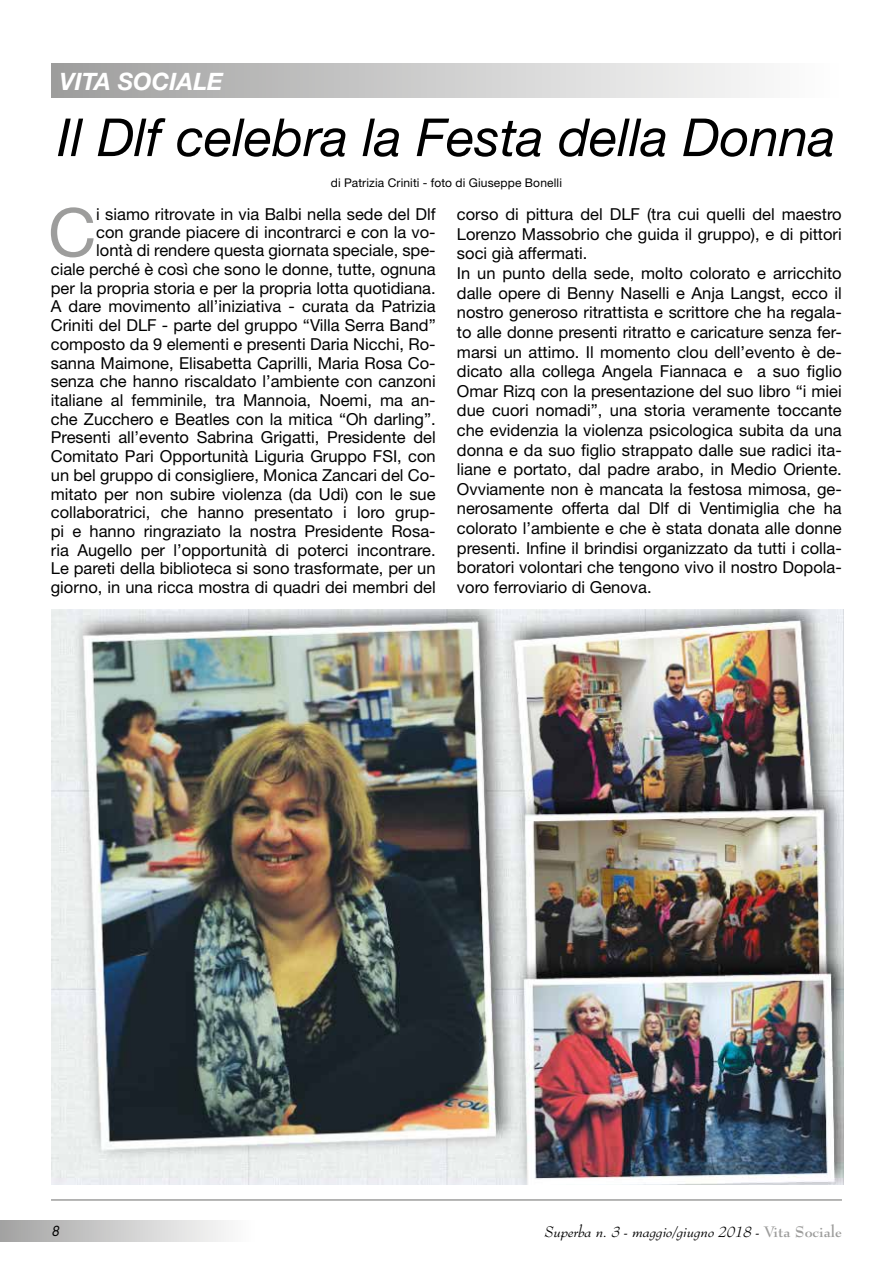
<style>
.page{position:relative;width:893px;height:1263px;background:#fff}
.page>*{position:absolute;margin:0;border:0;box-sizing:border-box;transform-origin:0 0}
.t1{font:66.9px "Helvetica Neue";color:#9d9d9c}
.t2{font:italic 52.5px "Helvetica Neue";color:#000}
.t3{font:italic 700 24px "Helvetica Neue";color:#fff}
.t4{font:16.5px/18.6px "Helvetica Neue";color:#000;text-align:right}
.t5{font:italic 15px "Bernhard Modern BT";color:#000}
.t6{font:italic 13.5px "Futura";color:#000}
.t7{font:12px "Helvetica Neue";letter-spacing:.01em;color:#000}
.s1{font-weight:700;font-style:normal;color:#9d9d9c}
</style>
<div class="page">
<hr style="left:51px;top:1199px;width:791px;height:2px;background:#9d9d9c">
<div style="left:51px;top:64px;width:791px;height:34px;background:linear-gradient(to right,#9e9e9e,#fff)"></div>
<div style="left:0;top:1220px;width:255px;height:22px;background:linear-gradient(to right,#a3a3a3,#fff)"></div>
<img style="left:51px;top:609px;width:793px;height:575px">
<h3 class="t3" style="left:60px;top:67px;width:165px">VITA SOCIALE</h3>
<h2 class="t2" style="left:57px;top:106px;width:779px">Il Dlf celebra la Festa della Donna</h2>
<p class="t7" style="left:331px;top:175px;width:233px">di Patrizia Criniti - foto di Giuseppe Bonelli</p>
<h1 class="t1" style="left:48px;top:193px;width:50px">C</h1>
<p class="t4" style="left:51px;top:205px;width:386px">i siamo ritrovate in via Balbi nella sede del Dlf<br>con grande piacere di incontrarci e con la vo-<br>lontà di rendere questa giornata speciale, spe-<br>ciale perché è così che sono le donne, tutte, ognuna per la propria storia e per la propria lotta quotidiana.<br>A dare movimento all’iniziativa - curata da Patrizia Criniti del DLF - parte del gruppo “Villa Serra Band” composto da 9 elementi e presenti Daria Nicchi, Ro&shy;sanna Maimone, Elisabetta Caprilli, Maria Rosa Co&shy;senza che hanno riscaldato l’ambiente con canzoni italiane al femminile, tra Mannoia, Noemi, ma an&shy;che Zucchero e Beatles con la mitica “Oh darling”.<br>Presenti all’evento Sabrina Grigatti, Presidente del Comitato Pari Opportunità Liguria Gruppo FSI, con un bel gruppo di consigliere, Monica Zancari del Co&shy;mitato per non subire violenza (da Udi) con le sue collaboratrici, che hanno presentato i loro grup&shy;pi e hanno ringraziato la nostra Presidente Rosa&shy;ria Augello per l’opportunità di poterci incontrare.<br>Le pareti della biblioteca si sono trasformate, per un giorno, in una ricca mostra di quadri dei membri del</p>
<p class="t4" style="left:457px;top:204px;width:386px;line-height:19.6px;text-align:left">corso di pittura del DLF (tra cui quelli del maestro Lorenzo Massobrio che guida il gruppo), e di pittori soci già affermati.<br>In un punto della sede, molto colorato e arricchito dalle opere di Benny Naselli e Anja Langst, ecco il nostro generoso ritrattista e scrittore che ha regala&shy;to alle donne presenti ritratto e caricature senza fer&shy;marsi un attimo. Il momento clou dell’evento è de&shy;dicato alla collega Angela Fiannaca e a suo figlio Omar Rizq con la presentazione del suo libro “i miei due cuori nomadi”, una storia veramente toccante che evidenzia la violenza psicologica subita da una donna e da suo figlio strappato dalle sue radici ita&shy;liane e portato, dal padre arabo, in Medio Oriente.<br>Ovviamente non è mancata la festosa mimosa, ge&shy;nerosamente offerta dal Dlf di Ventimiglia che ha colorato l’ambiente e che è stata donata alle donne presenti. Infine il brindisi organizzato da tutti i colla&shy;boratori volontari che tengono vivo il nostro Dopola&shy;voro ferroviario di Genova.</p>
<p class="t6" style="left:51px;top:1223px;width:10px">8</p>
<p class="t5" style="left:545px;top:1222px;width:299px">Superba n. 3 - maggio/giugno 2018 - <span class="s1">Vita Sociale</span></p>
</div>
